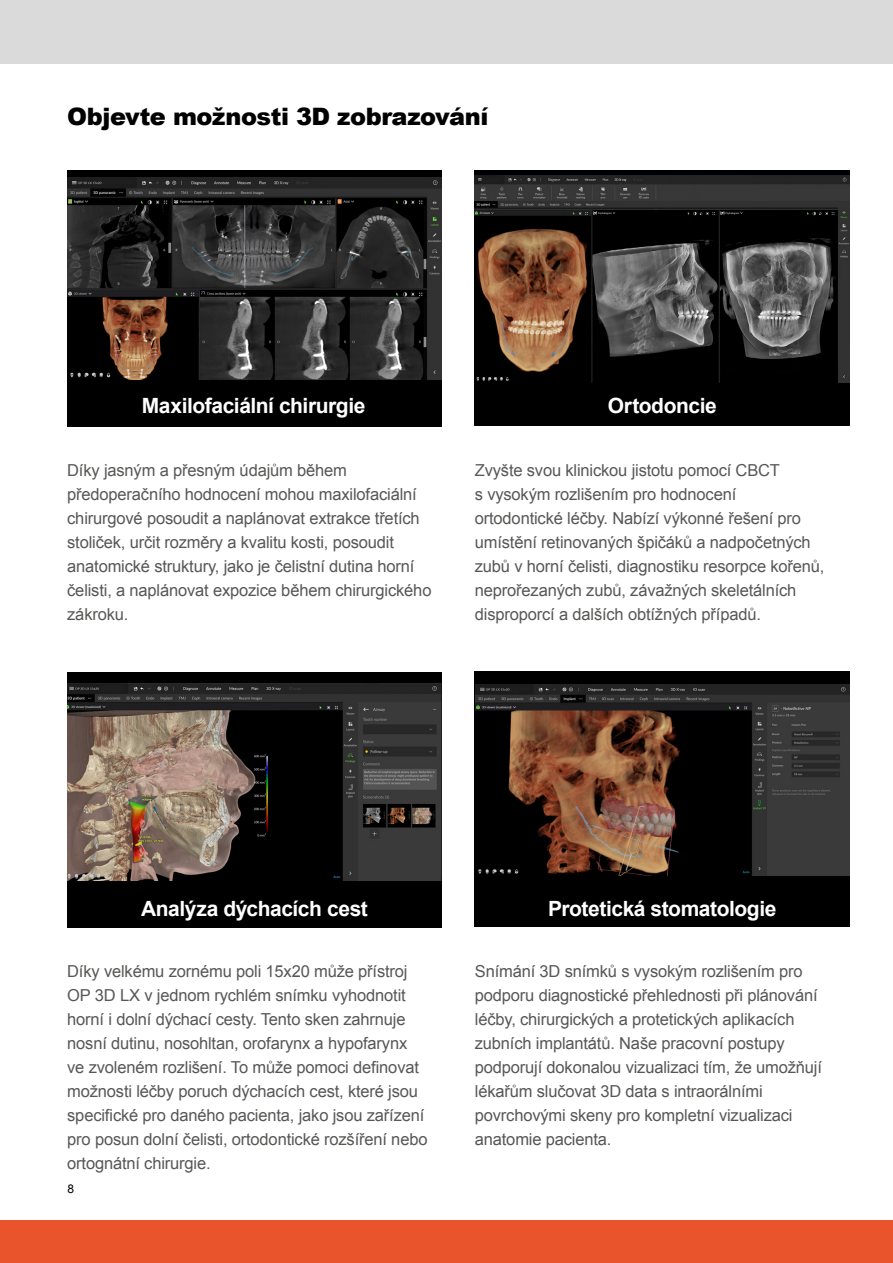
<style>
.page{position:relative;width:893px;height:1263px;background:#fff}
.page>*{position:absolute;margin:0;border:0;box-sizing:border-box;transform-origin:0 0}
.Level_4_Intro{font:900 24px "Arial";letter-spacing:-.02em;color:#000}
.Head_three{font:700 21px "Arial";letter-spacing:-.02em;color:#fff}
.Body_Copy{font:16.5px/24px "Arial";letter-spacing:-.01em;color:#575756}
.Head_three-2{font:16.5px/24px "Arial";letter-spacing:-.01em;color:#575756}
.t1{font:12px "Arial";color:#000}
</style>
<div class="page">
<div style="left:0;top:1220px;width:893px;height:43px;background:#ea542c"></div>
<div style="left:0;top:0;width:893px;height:64px;background:#dadada"></div>
<div style="left:67px;top:672px;width:374px;height:218px;background:#000"></div>
<img style="left:67px;top:684px;width:374px;height:196px">
<div style="left:67px;top:888px;width:374px;height:39px;background:#000"></div>
<div style="left:475px;top:672px;width:375px;height:255px;background:#000"></div>
<div style="left:67px;top:170px;width:375px;height:219px;background:#000"></div>
<img style="left:67px;top:178px;width:375px;height:202px">
<div style="left:67px;top:387px;width:375px;height:39px;background:#000"></div>
<div style="left:475px;top:170px;width:375px;height:256px;background:#000"></div>
<img style="left:475px;top:175px;width:375px;height:208px">
<img style="left:476px;top:684px;width:374px;height:191px">
<p class="Level_4_Intro" style="left:67px;top:99px;width:423px">Objevte možnosti 3D zobrazování</p>
<p class="Head_three" style="left:142px;top:392px;width:225px">Maxilofaciální chirurgie</p>
<p class="Head_three" style="left:608px;top:392px;width:111px">Ortodoncie</p>
<p class="Body_Copy" style="left:67px;top:458px;width:366px">Díky jasným a přesným údajům během předoperačního hodnocení mohou maxilofaciální chirurgové posoudit a naplánovat extrakce třetích stoliček, určit rozměry a kvalitu kosti, posoudit anatomické struktury, jako je čelistní dutina horní čelisti, a naplánovat expozice během chirurgického zákroku.</p>
<p class="Body_Copy" style="left:475px;top:458px;width:351px">Zvyšte svou klinickou jistotu pomocí CBCT<br>s vysokým rozlišením pro hodnocení ortodontické léčby. Nabízí výkonné řešení pro umístění retinovaných špičáků a nadpočetných zubů v horní čelisti, diagnostiku resorpce kořenů, neprořezaných zubů, závažných skeletálních disproporcí a dalších obtížných případů.</p>
<p class="Head_three" style="left:141px;top:894px;width:228px">Analýza dýchacích cest</p>
<p class="Head_three" style="left:548px;top:894px;width:230px">Protetická stomatologie</p>
<p class="Head_three-2" style="left:67px;top:959px;width:362px">Díky velkému zornému poli 15x20 může přístroj OP 3D LX v jednom rychlém snímku vyhodnotit horní i dolní dýchací cesty. Tento sken zahrnuje nosní dutinu, nosohltan, orofarynx a hypofarynx ve zvoleném rozlišení. To může pomoci definovat možnosti léčby poruch dýchacích cest, které jsou specifické pro daného pacienta, jako jsou zařízení pro posun dolní čelisti, ortodontické rozšíření nebo ortognátní chirurgie.</p>
<p class="Body_Copy" style="left:475px;top:959px;width:349px">Snímání 3D snímků s vysokým rozlišením pro podporu diagnostické přehlednosti při plánování léčby, chirurgických a protetických aplikacích zubních implantátů. Naše pracovní postupy podporují dokonalou vizualizaci tím, že umožňují lékařům slučovat 3D data s intraorálními povrchovými skeny pro kompletní vizualizaci anatomie pacienta.</p>
<p class="t1" style="left:68px;top:1181px;width:8px">8</p>
</div>
